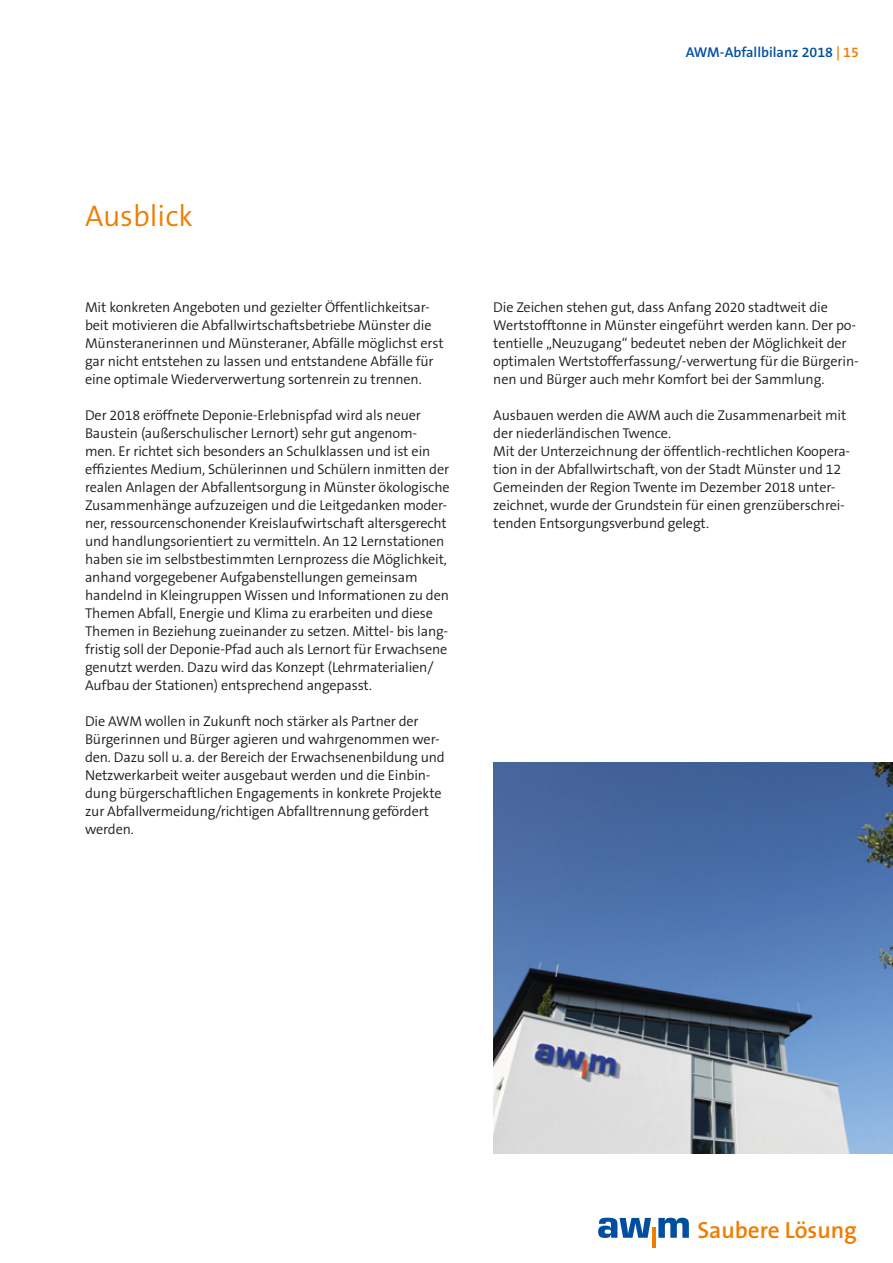
<style>
.page{position:relative;width:893px;height:1263px;background:#fff}
.page>*{position:absolute;margin:0;border:0;box-sizing:border-box;transform-origin:0 0}
.t1{font:300 30px "The Sans B4";color:#ef7d00}
.t2{font:600 23.4px "The Sans B6";color:#ef7d00}
.t3{font:300 14.25px/18px "The Sans B4";letter-spacing:-.01em;color:#1d1d1b}
.t4{font:600 14.25px "The Sans B6";color:#004f9f}
.s1{color:#ef7d00}
</style>
<div class="page">
<svg style="left:598px;top:1218px;width:53px;height:20px"></svg>
<svg style="left:658px;top:1218px;width:31px;height:20px"></svg>
<hr style="left:652px;top:1227px;width:3px;height:20px;background:#ef7d00">
<img style="left:493px;top:763px;width:400px;height:391px">
<p class="t4" style="left:686px;top:45px;width:175px">AWM-Abfallbilanz 2018 <span class="s1">| 15</span></p>
<h1 class="t1" style="left:85px;top:200px;width:109px">Ausblick</h1>
<p class="t3" style="left:85px;top:299px;width:360px">Mit konkreten Angeboten und gezielter Öffentlichkeitsar&shy;beit motivieren die Abfallwirtschaftsbetriebe Münster die Münsteranerinnen und Münsteraner, Abfälle möglichst erst gar nicht entstehen zu lassen und entstandene Abfälle für eine optimale Wiederverwertung sortenrein zu trennen.</p>
<p class="t3" style="left:85px;top:407px;width:366px">Der 2018 eröffnete Deponie-Erlebnispfad wird als neuer Baustein (außerschulischer Lernort) sehr gut angenom&shy;men. Er richtet sich besonders an Schulklassen und ist ein effizientes Medium, Schülerinnen und Schülern inmitten der realen Anlagen der Abfallentsorgung in Münster ökologische Zusammenhänge aufzuzeigen und die Leitgedanken moder&shy;ner, ressourcenschonender Kreislaufwirtschaft altersgerecht und handlungsorientiert zu vermitteln. An 12 Lernstationen haben sie im selbstbestimmten Lernprozess die Möglichkeit, anhand vorgegebener Aufgabenstellungen gemeinsam handelnd in Kleingruppen Wissen und Informationen zu den Themen Abfall, Energie und Klima zu erarbeiten und diese Themen in Beziehung zueinander zu setzen. Mittel- bis lang&shy;fristig soll der Deponie-Pfad auch als Lernort für Erwachsene genutzt werden. Dazu wird das Konzept (Lehrmaterialien/ Aufbau der Stationen) entsprechend angepasst.</p>
<p class="t3" style="left:85px;top:713px;width:361px">Die AWM wollen in Zukunft noch stärker als Partner der Bürgerinnen und Bürger agieren und wahrgenommen wer&shy;den. Dazu soll u. a. der Bereich der Erwachsenenbildung und Netzwerkarbeit weiter ausgebaut werden und die Einbin&shy;dung bürgerschaftlichen Engagements in konkrete Projekte zur Abfallvermeidung/richtigen Abfalltrennung gefördert werden.</p>
<p class="t3" style="left:493px;top:299px;width:367px">Die Zeichen stehen gut, dass Anfang 2020 stadtweit die Wertstofftonne in Münster eingeführt werden kann. Der po&shy;tentielle „Neuzugang“ bedeutet neben der Möglichkeit der optimalen Wertstofferfassung/-verwertung für die Bürgerin&shy;nen und Bürger auch mehr Komfort bei der Sammlung.</p>
<p class="t3" style="left:493px;top:407px;width:359px">Ausbauen werden die AWM auch die Zusammenarbeit mit der niederländischen Twence.<br>Mit der Unterzeichnung der öffentlich-rechtlichen Koopera&shy;tion in der Abfallwirtschaft, von der Stadt Münster und 12<br>Gemeinden der Region Twente im Dezember 2018 unter&shy;zeichnet, wurde der Grundstein für einen grenzüberschrei&shy;tenden Entsorgungsverbund gelegt.</p>
<h2 class="t2" style="left:697px;top:1217px;width:161px">Saubere Lösung</h2>
</div>
